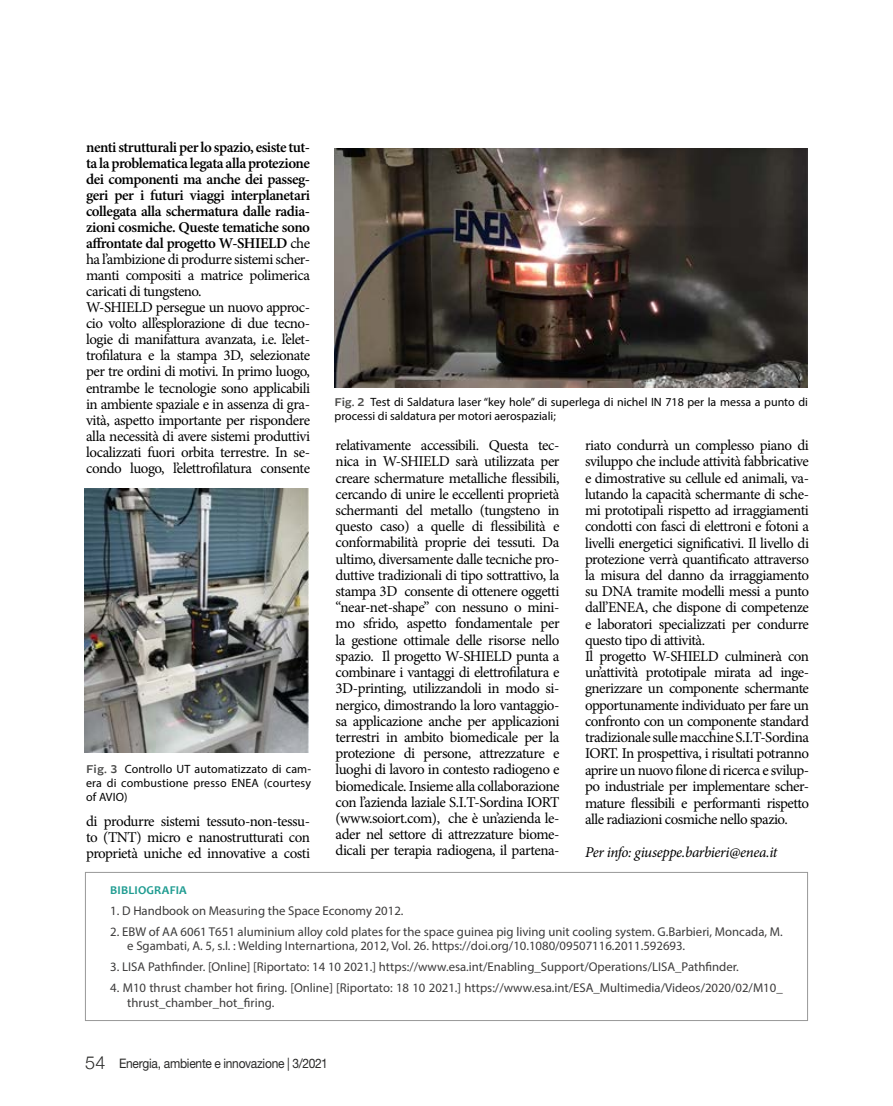
<style>
.page{position:relative;width:893px;height:1106px;background:#fff}
.page>*{position:absolute;margin:0;border:0;box-sizing:border-box;transform-origin:0 0}
._3_col_base_ok{font:15px/16.2px "Minion Pro";letter-spacing:-.035em;color:#000;text-align:justify}
._3_col_base_ok-2{font:600 15px/16px "Minion Pro";letter-spacing:-.03em;color:#000;text-align:justify}
._3_col_base_ok-3{font:italic 15px "Minion Pro";letter-spacing:-.025em;color:#000}
.t1{font:13.05px "Helvetica Neue LT Std";letter-spacing:-.02em;color:#282827;scale:.92 1}
.t2{font:12.75px/13.5px "Myriad Pro";color:#3c3b3b}
.Body_Text___Table{font:12px/14.4px "Myriad Pro";color:#000}
.Title___Sidebar_1{font:700 12px "Candara";letter-spacing:.015em;color:#1f9c91}
.s1{font-weight:400}
.s2{font-family:"Brocha";font-weight:600;color:#4a4a49}
.s3{font-family:"Helvetica Neue";font-weight:300;font-size:18px}
</style>
<div class="page">
<img style="left:334px;top:149px;width:474px;height:239px">
<img style="left:85px;top:488px;width:224px;height:265px">
<div style="left:85px;top:872px;width:723px;height:148px;border:1px solid #878787"></div>
<p class="_3_col_base_ok-2" style="left:86px;top:139px;width:225px">nenti strutturali per lo spazio, esiste tut&shy;ta la problematica legata alla protezione dei componenti ma anche dei passeg&shy;geri per i futuri viaggi interplanetari collegata alla schermatura dalle radia&shy;zioni cosmiche. Queste tematiche sono affrontate dal progetto W-SHIELD <span class="s1">che ha l’ambizione di produrre sistemi scher&shy;manti compositi a matrice polimerica caricati di tungsteno.</span></p>
<p class="_3_col_base_ok" style="left:86px;top:299px;width:225px">W-SHIELD persegue un nuovo approc&shy;cio volto all’esplorazione di due tecno&shy;logie di manifattura avanzata, i.e. l’elet&shy;trofilatura e la stampa 3D, selezionate per tre ordini di motivi. In primo luogo, entrambe le tecnologie sono applicabili in ambiente spaziale e in assenza di gra&shy;vità, aspetto importante per rispondere alla necessità di avere sistemi produttivi localizzati fuori orbita terrestre. In se&shy;condo luogo, l’elettrofilatura consente</p>
<p class="Body_Text___Table" style="left:86px;top:761px;width:227px;text-align:justify"><span class="s2">Fig. 3</span> Controllo UT automatizzato di cam&shy;era di combustione presso ENEA (courtesy of AVIO)</p>
<p class="_3_col_base_ok" style="left:86px;top:813px;width:225px">di produrre sistemi tessuto-non-tessu&shy;to (TNT) micro e nanostrutturati con proprietà uniche ed innovative a costi</p>
<p class="Body_Text___Table" style="left:334px;top:394px;width:475px"><span class="s2">Fig. 2</span> Test di Saldatura laser “key hole” di superlega di nichel IN 718 per la messa a punto di processi di saldatura per motori aerospaziali;</p>
<p class="_3_col_base_ok" style="left:336px;top:437px;width:225px">relativamente accessibili. Questa tec&shy;nica in W-SHIELD sarà utilizzata per creare schermature metalliche flessibili, cercando di unire le eccellenti proprietà schermanti del metallo (tungsteno in questo caso) a quelle di flessibilità e conformabilità proprie dei tessuti. Da ultimo, diversamente dalle tecniche pro&shy;duttive tradizionali di tipo sottrattivo, la stampa 3D consente di ottenere oggetti “near-net-shape” con nessuno o mini&shy;mo sfrido, aspetto fondamentale per la gestione ottimale delle risorse nello spazio. Il progetto W-SHIELD punta a combinare i vantaggi di elettrofilatura e 3D-printing, utilizzandoli in modo si&shy;nergico, dimostrando la loro vantaggio&shy;sa applicazione anche per applicazioni terrestri in ambito biomedicale per la protezione di persone, attrezzature e luoghi di lavoro in contesto radiogeno e biomedicale. Insieme alla collaborazione con l’azienda laziale S.I.T-Sordina IORT (www.soiort.com), che è un’azienda le&shy;ader nel settore di attrezzature biome&shy;dicali per terapia radiogena, il partena-</p>
<p class="_3_col_base_ok" style="left:585px;top:437px;width:225px">riato condurrà un complesso piano di sviluppo che include attività fabbricative e dimostrative su cellule ed animali, va&shy;lutando la capacità schermante di sche&shy;mi prototipali rispetto ad irraggiamenti condotti con fasci di elettroni e fotoni a livelli energetici significativi. Il livello di protezione verrà quantificato attraverso la misura del danno da irraggiamento su DNA tramite modelli messi a punto dall’ENEA, che dispone di competenze e laboratori specializzati per condurre questo tipo di attività.</p>
<p class="_3_col_base_ok" style="left:585px;top:648px;width:225px">Il progetto W-SHIELD culminerà con un’attività prototipale mirata ad inge&shy;gnerizzare un componente schermante opportunamente individuato per fare un confronto con un componente standard tradizionale sulle macchine S.I.T-Sordina IORT. In prospettiva, i risultati potranno aprire un nuovo filone di ricerca e svilup&shy;po industriale per implementare scher&shy;mature flessibili e performanti rispetto alle radiazioni cosmiche nello spazio.</p>
<p class="_3_col_base_ok-3" style="left:585px;top:842px;width:194px">Per info: giuseppe.barbieri@enea.it</p>
<p class="Title___Sidebar_1" style="left:110px;top:882px;width:78px">BIBLIOGRAFIA</p>
<p class="t2" style="left:110px;top:904px;width:295px">1. D Handbook on Measuring the Space Economy 2012.</p>
<p class="t2" style="left:127px;top:925px;width:657px;text-indent:-17px">2. EBW of AA 6061 T651 aluminium alloy cold plates for the space guinea pig living unit cooling system. G.Barbieri, Moncada, M. e Sgambati, A. 5, s.l. : Welding Internartiona, 2012, Vol. 26. https://doi.org/10.1080/09507116.2011.592693.</p>
<p class="t2" style="left:110px;top:959px;width:630px">3. LISA Pathfinder. [Online] [Riportato: 14 10 2021.] https://www.esa.int/Enabling_Support/Operations/LISA_Pathfinder.</p>
<p class="t2" style="left:127px;top:980px;width:657px;line-height:15px;text-indent:-17px">4. M10 thrust chamber hot firing. [Online] [Riportato: 18 10 2021.] https://www.esa.int/ESA_Multimedia/Videos/2020/02/M10_ thrust_chamber_hot_firing.</p>
<p class="t1" style="left:85px;top:1056px;width:266px"><span class="s3">54</span> Energia, ambiente e innovazione | 3/2021</p>
</div>
